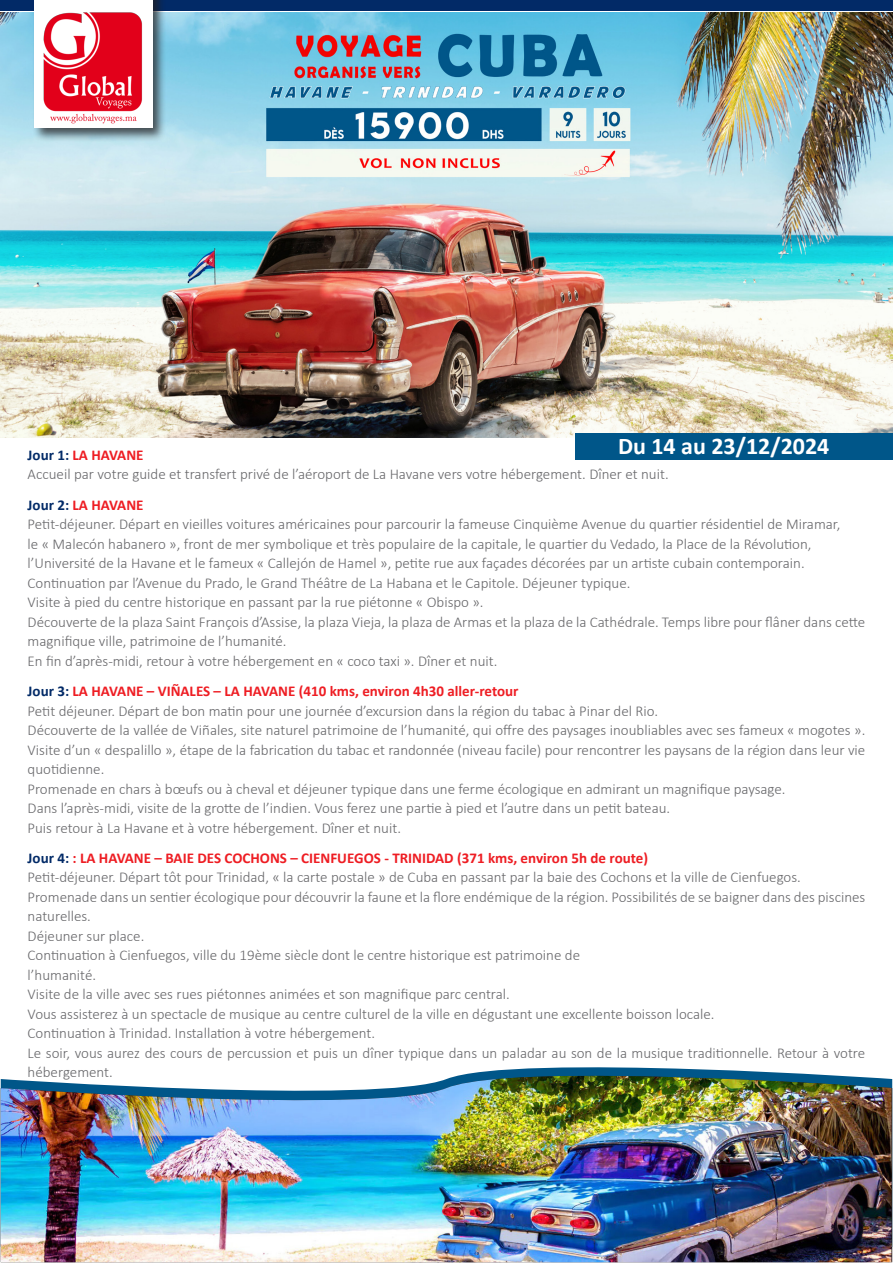
<style>
.page{position:relative;width:893px;height:1263px;background:#fff}
.page>*{position:absolute;margin:0;border:0;box-sizing:border-box;transform-origin:0 0}
.t1{font:700 24px "Calibri";color:#fff}
.t2{font:300 15px/19.5px "Calibri";color:#67676a}
.t3{font:700 15px "Calibri";color:#ee1d23}
.s1{color:#022a67}
</style>
<div class="page">
<img style="left:0;top:13px;width:893px;height:424px">
<div style="left:0;top:0;width:893px;height:11px;background:#022a67"></div>
<div style="left:32px;top:0;width:134px;height:142px;background:#231f20;opacity:.75"></div>
<div style="left:34px;top:0;width:118px;height:128px;background:#fff"></div>
<img style="left:30px;top:12px;width:126px;height:111px">
<div style="left:575px;top:434px;width:318px;height:26px;background:#005689"></div>
<svg style="left:457px;top:1067px;width:435px;height:195px;fill:#045689"></svg>
<img style="left:1px;top:1076px;width:890px;height:186px">
<p class="t1" style="left:618px;top:429px;width:213px">Du 14 au 23/12/2024</p>
<p class="t3" style="left:28px;top:444px;width:117px"><span class="s1">Jour 1:</span> LA HAVANE</p>
<p class="t2" style="left:28px;top:464px;width:642px">Accueil par votre guide et transfert privé de l’aéroport de La Havane vers votre hébergement. Dîner et nuit.</p>
<p class="t3" style="left:28px;top:494px;width:117px"><span class="s1">Jour 2:</span> LA HAVANE</p>
<p class="t2" style="left:28px;top:514px;width:814px">Petit-déjeuner. Départ en vieilles voitures américaines pour parcourir la fameuse Cinquième Avenue du quartier résidentiel de Miramar,</p>
<p class="t2" style="left:28px;top:534px;width:785px">le « Malecón habanero », front de mer symbolique et très populaire de la capitale, le quartier du Vedado, la Place de la Révolution,</p>
<p class="t2" style="left:28px;top:553px;width:779px">l’Université de la Havane et le fameux « Callejón de Hamel », petite rue aux façades décorées par un artiste cubain contemporain.</p>
<p class="t2" style="left:28px;top:573px;width:604px">Continuation par l’Avenue du Prado, le Grand Théâtre de La Habana et le Capitole. Déjeuner typique.</p>
<p class="t2" style="left:28px;top:592px;width:457px">Visite à pied du centre historique en passant par la rue piétonne « Obispo ».</p>
<p class="t2" style="left:28px;top:612px;width:839px">Découverte de la plaza Saint François d’Assise, la plaza Vieja, la plaza de Armas et la plaza de la Cathédrale. Temps libre pour flâner dans cette magnifique ville, patrimoine de l’humanité.</p>
<p class="t2" style="left:28px;top:651px;width:471px">En fin d’après-midi, retour à votre hébergement en « coco taxi ». Dîner et nuit.</p>
<p class="t3" style="left:28px;top:680px;width:492px"><span class="s1">Jour 3:</span> LA HAVANE – VIÑALES – LA HAVANE (410 kms, environ 4h30 aller-retour</p>
<p class="t2" style="left:28px;top:701px;width:632px">Petit déjeuner. Départ de bon matin pour une journée d’excursion dans la région du tabac à Pinar del Rio.</p>
<p class="t2" style="left:28px;top:720px;width:839px;text-align:justify">Découverte de la vallée de Viñales, site naturel patrimoine de l’humanité, qui offre des paysages inoubliables avec ses fameux « mogotes ».<br>Visite d’un « despalillo », étape de la fabrication du tabac et randonnée (niveau facile) pour rencontrer les paysans de la région dans leur vie quotidienne.</p>
<p class="t2" style="left:28px;top:779px;width:759px">Promenade en chars à bœufs ou à cheval et déjeuner typique dans une ferme écologique en admirant un magnifique paysage.</p>
<p class="t2" style="left:28px;top:798px;width:644px">Dans l’après-midi, visite de la grotte de l’indien. Vous ferez une partie à pied et l’autre dans un petit bateau.</p>
<p class="t2" style="left:28px;top:818px;width:375px">Puis retour à La Havane et à votre hébergement. Dîner et nuit.</p>
<p class="t3" style="left:28px;top:847px;width:622px"><span class="s1">Jour 4:</span> : LA HAVANE – BAIE DES COCHONS – CIENFUEGOS - TRINIDAD (371 kms, environ 5h de route)</p>
<p class="t2" style="left:28px;top:867px;width:775px">Petit-déjeuner. Départ tôt pour Trinidad, « la carte postale » de Cuba en passant par la baie des Cochons et la ville de Cienfuegos.</p>
<p class="t2" style="left:28px;top:887px;width:839px">Promenade dans un sentier écologique pour découvrir la faune et la flore endémique de la région. Possibilités de se baigner dans des piscines naturelles.</p>
<p class="t2" style="left:28px;top:926px;width:118px">Déjeuner sur place.</p>
<p class="t2" style="left:28px;top:945px;width:554px">Continuation à Cienfuegos, ville du 19ème siècle dont le centre historique est patrimoine de</p>
<p class="t2" style="left:28px;top:965px;width:70px">l’humanité.</p>
<p class="t2" style="left:28px;top:984px;width:484px">Visite de la ville avec ses rues piétonnes animées et son magnifique parc central.</p>
<p class="t2" style="left:28px;top:1004px;width:688px">Vous assisterez à un spectacle de musique au centre culturel de la ville en dégustant une excellente boisson locale.</p>
<p class="t2" style="left:28px;top:1023px;width:349px">Continuation à Trinidad. Installation à votre hébergement.</p>
<p class="t2" style="left:28px;top:1043px;width:839px">Le soir, vous aurez des cours de percussion et puis un dîner typique dans un paladar au son de la musique traditionnelle. Retour à votre hébergement.</p>
</div>
